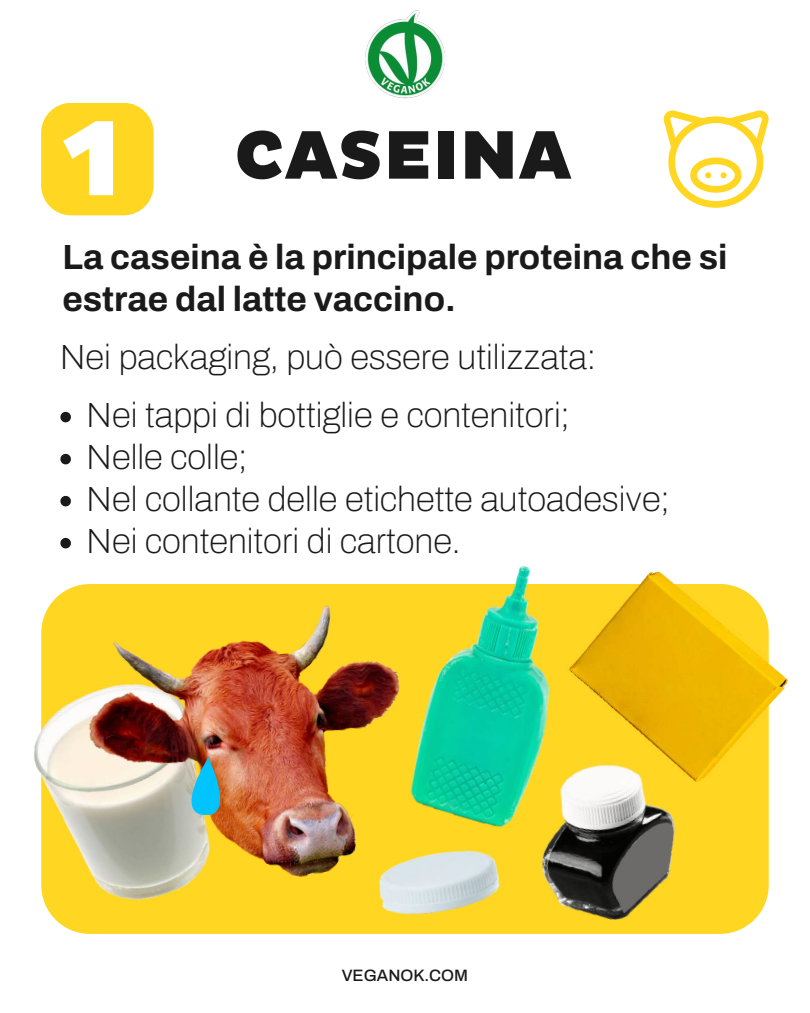
<style>
.page{position:relative;width:810px;height:1013px;background:#fff}
.page>*{position:absolute;margin:0;border:0;box-sizing:border-box;transform-origin:0 0}
.t1{font:900 69.8px "Pluto";color:#1a1a1a}
.t2{font:100 35px/42px "Archivo";color:#1a1a1a}
.t3{font:700 35px/42px "Archivo";color:#1a1a1a}
.t4{font:500 16.5px "Archivo";color:#1a1a1a}
.s1{font-size:108.7px;color:#fff}
</style>
<div class="page">
<div style="left:41px;top:103px;width:113px;height:112px;background:#ffd621;border-radius:30px"></div>
<div style="left:41px;top:584px;width:728px;height:349px;background:#ffd621"></div>
<svg style="left:664px;top:110px;width:105px;height:98px"></svg>
<img style="left:34px;top:656px;width:216px;height:277px">
<img style="left:73px;top:590px;width:319px;height:314px">
<svg style="left:192px;top:757px;width:28px;height:58px;background:#3eaec5"></svg>
<img style="left:392px;top:566px;width:168px;height:277px">
<img style="left:520px;top:746px;width:178px;height:188px">
<img style="left:560px;top:571px;width:228px;height:216px">
<img style="left:372px;top:839px;width:134px;height:86px">
<svg style="left:60px;top:412px;width:11px;height:10px"></svg>
<svg style="left:60px;top:454px;width:11px;height:10px"></svg>
<svg style="left:60px;top:496px;width:11px;height:10px"></svg>
<svg style="left:60px;top:538px;width:11px;height:10px"></svg>
<img style="left:365px;top:10px;width:80px;height:89px">
<h1 class="t1" style="left:62px;top:114px;width:511px"><span class="s1">1</span> CASEINA</h1>
<p class="t3" style="left:62px;top:236px;width:667px">La caseina è la principale proteina che si estrae dal latte vaccino.</p>
<p class="t2" style="left:60px;top:336px;width:538px">Nei packaging, può essere utilizzata:</p>
<p class="t2" style="left:86px;top:394px;width:585px">Nei tappi di bottiglie e contenitori;<br>Nelle colle;<br>Nel collante delle etichette autoadesive;<br>Nei contenitori di cartone.</p>
<p class="t4" style="left:342px;top:966px;width:128px">VEGANOK.COM</p>
</div>
